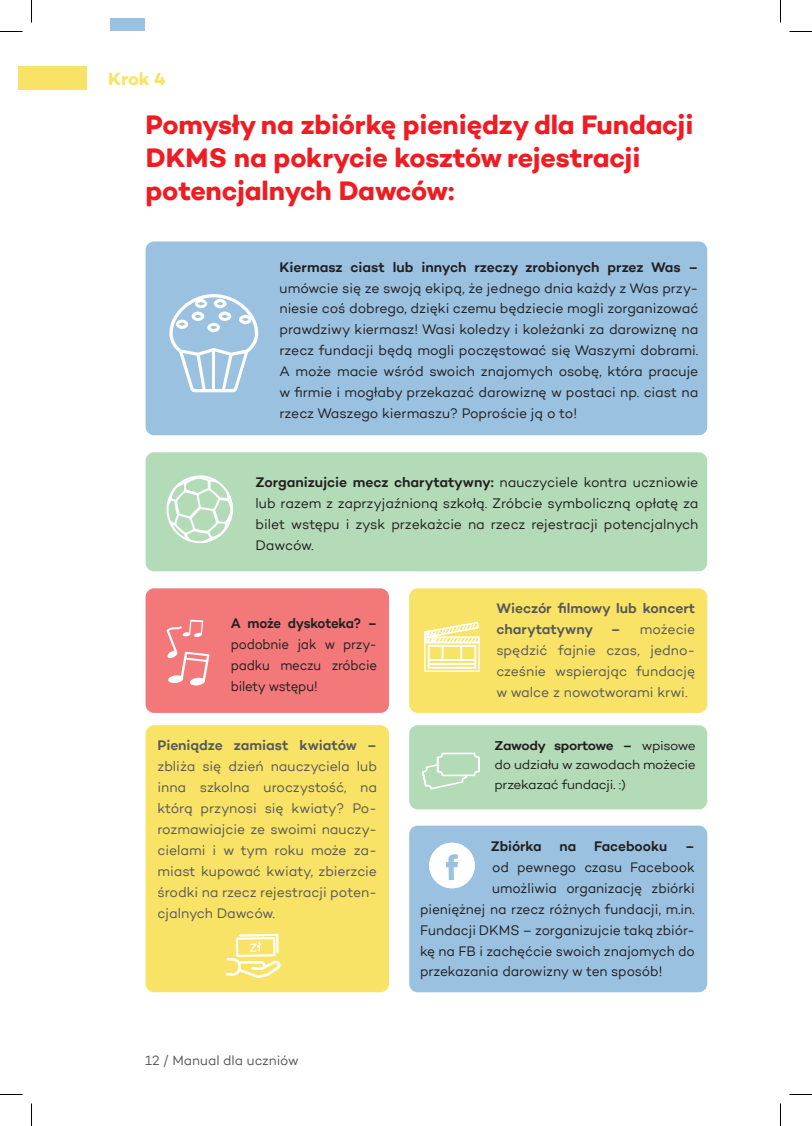
<style>
.page{position:relative;width:812px;height:1126px;background:#fff}
.page>*{position:absolute;margin:0;border:0;box-sizing:border-box;transform-origin:0 0}
.naglowek{font:700 27px/33px "DKMS Custom TT";letter-spacing:-.005em;color:#ee1d23}
.tekst{font:700 18px "DKMS Custom";color:#f9e367}
.tekst-2{font:13.95px/21px "DKMS Custom TT";letter-spacing:-.01em;color:#231f20;text-align:justify}
.tekst-3{font:13.95px/21px "DKMS Custom TT";letter-spacing:-.005em;color:#57585a;text-align:justify}
.tekst-4{font:13.95px/21px "DKMS Custom TT";letter-spacing:-.01em;color:#231f20;text-align:justify;scale:.95 1}
.tekst-5{font:500 13.95px/21px "DKMS Custom TT";color:#57585a}
.tekst-6{font:500 13.95px "DKMS Custom TT";letter-spacing:-.005em;color:#231f20}
.t1{font:13.5px "DKMS Custom TT";color:#57585a}
.tekst-7{font:12.9px/19.4px "DKMS Custom TT";letter-spacing:-.025em;color:#231f20;text-align:justify;scale:1.06 1}
.s1{font-weight:500}
</style>
<div class="page">
<div style="left:145px;top:241px;width:562px;height:194px;background:#9ac1e0;border-radius:9px"></div>
<div style="left:145px;top:452px;width:562px;height:119px;background:#b4dbb8;border-radius:9px"></div>
<div style="left:409px;top:588px;width:298px;height:125px;background:#f8e366;border-radius:9px"></div>
<div style="left:145px;top:588px;width:244px;height:125px;background:#f2787a;border-radius:9px"></div>
<div style="left:145px;top:725px;width:244px;height:267px;background:#f8e366;border-radius:9px"></div>
<div style="left:409px;top:725px;width:298px;height:84px;background:#b4dbb8;border-radius:9px"></div>
<div style="left:409px;top:826px;width:298px;height:166px;background:#9ac1e0;border-radius:9px"></div>
<svg style="left:166px;top:620px;width:43px;height:66px"></svg>
<svg style="left:424px;top:621px;width:56px;height:51px"></svg>
<svg style="left:422px;top:752px;width:58px;height:38px"></svg>
<div style="left:430px;top:844px;width:44px;height:43px;background:#fff;border-radius:50%"></div>
<div style="left:429px;top:843px;width:46px;height:45px;border:2px solid #fff;border-radius:50%"></div>
<svg style="left:446px;top:854px;width:12px;height:26px"></svg>
<svg style="left:166px;top:475px;width:68px;height:114px"></svg>
<svg style="left:225px;top:934px;width:56px;height:44px"></svg>
<svg style="left:169px;top:294px;width:89px;height:98px"></svg>
<div style="left:110px;top:19px;width:34px;height:12px;background:#9ac1e0"></div>
<div style="left:19px;top:66px;width:68px;height:23px;background:#f9e367"></div>
<svg style="left:0;top:31px;width:22px;height:1px"></svg>
<svg style="left:789px;top:31px;width:22px;height:1px"></svg>
<svg style="left:0;top:1094px;width:22px;height:1px"></svg>
<svg style="left:789px;top:1094px;width:22px;height:1px"></svg>
<svg style="left:31px;top:0;width:1px;height:22px"></svg>
<svg style="left:31px;top:1103px;width:1px;height:23px"></svg>
<svg style="left:780px;top:0;width:1px;height:22px"></svg>
<svg style="left:780px;top:1103px;width:1px;height:23px"></svg>
<p class="tekst" style="left:108px;top:68px;width:59px">Krok 4</p>
<p class="naglowek" style="left:145px;top:108px;width:549px">Pomysły na zbiórkę pieniędzy dla Fundacji<br>DKMS na pokrycie kosztów rejestracji potencjalnych Dawców:</p>
<p class="tekst-2" style="left:279px;top:256px;width:420px"><span class="s1">Kiermasz ciast lub innych rzeczy zrobionych przez Was – </span>umówcie się ze swoją ekipą, że jednego dnia każdy z Was przy&shy;niesie coś dobrego, dzięki czemu będziecie mogli zorganizować prawdziwy kiermasz! Wasi koledzy i koleżanki za darowiznę na rzecz fundacji będą mogli poczęstować się Waszymi dobrami.<br>A może macie wśród swoich znajomych osobę, która pracuje w firmie i mogłaby przekazać darowiznę w postaci np. ciast na rzecz Waszego kiermaszu? Poproście ją o to!</p>
<p class="tekst-2" style="left:255px;top:471px;width:444px"><span class="s1">Zorganizujcie mecz charytatywny:</span> nauczyciele kontra uczniowie lub razem z zaprzyjaźnioną szkołą. Zróbcie symboliczną opłatę za bilet wstępu i zysk przekażcie na rzecz rejestracji potencjalnych Dawców.</p>
<p class="tekst-4" style="left:231px;top:612px;width:155px"><span class="s1">A może dyskoteka? – </span>podobnie jak w przy&shy;padku meczu zróbcie bilety wstępu!</p>
<p class="tekst-5" style="left:496px;top:598px;width:200px">Wieczór filmowy lub koncert charytatywny</p>
<p class="tekst-3" style="left:496px;top:619px;width:200px;text-indent:114px"><span class="s1">–</span> możecie spędzić fajnie czas, jedno&shy;cześnie wspierając fundację w walce z nowotworami krwi.</p>
<p class="tekst-3" style="left:157px;top:735px;width:221px"><span class="s1">Pieniądze zamiast kwiatów – </span>zbliża się dzień nauczyciela lub inna szkolna uroczystość, na którą przynosi się kwiaty? Po&shy;rozmawiajcie ze swoimi nauczy&shy;cielami i w tym roku może za&shy;miast kupować kwiaty, zbierzcie środki na rzecz rejestracji poten&shy;cjalnych Dawców.</p>
<p class="tekst-7" style="left:494px;top:736px;width:191px"><span class="s1">Zawody sportowe –</span> wpisowe do udziału w zawodach możecie przekazać fundacji. :)</p>
<p class="tekst-6" style="left:490px;top:837px;width:52px">Zbiórka</p>
<p class="tekst-6" style="left:559px;top:837px;width:18px">na</p>
<p class="tekst-6" style="left:594px;top:837px;width:74px">Facebooku</p>
<p class="tekst-6" style="left:685px;top:837px;width:11px">–</p>
<p class="tekst-2" style="left:492px;top:856px;width:204px">od pewnego czasu Facebook</p>
<p class="tekst-2" style="left:492px;top:877px;width:204px">umożliwia organizację zbiórki</p>
<p class="tekst-2" style="left:420px;top:898px;width:276px">pieniężnej na rzecz różnych fundacji, m.in.</p>
<p class="tekst-2" style="left:420px;top:919px;width:276px">Fundacji DKMS – zorganizujcie taką zbiór-</p>
<p class="tekst-2" style="left:420px;top:940px;width:276px">kę na FB i zachęćcie swoich znajomych do</p>
<p class="tekst-2" style="left:420px;top:961px;width:244px">przekazania darowizny w ten sposób!</p>
<p class="t1" style="left:145px;top:1052px;width:155px">12 / Manual dla uczniów</p>
</div>
